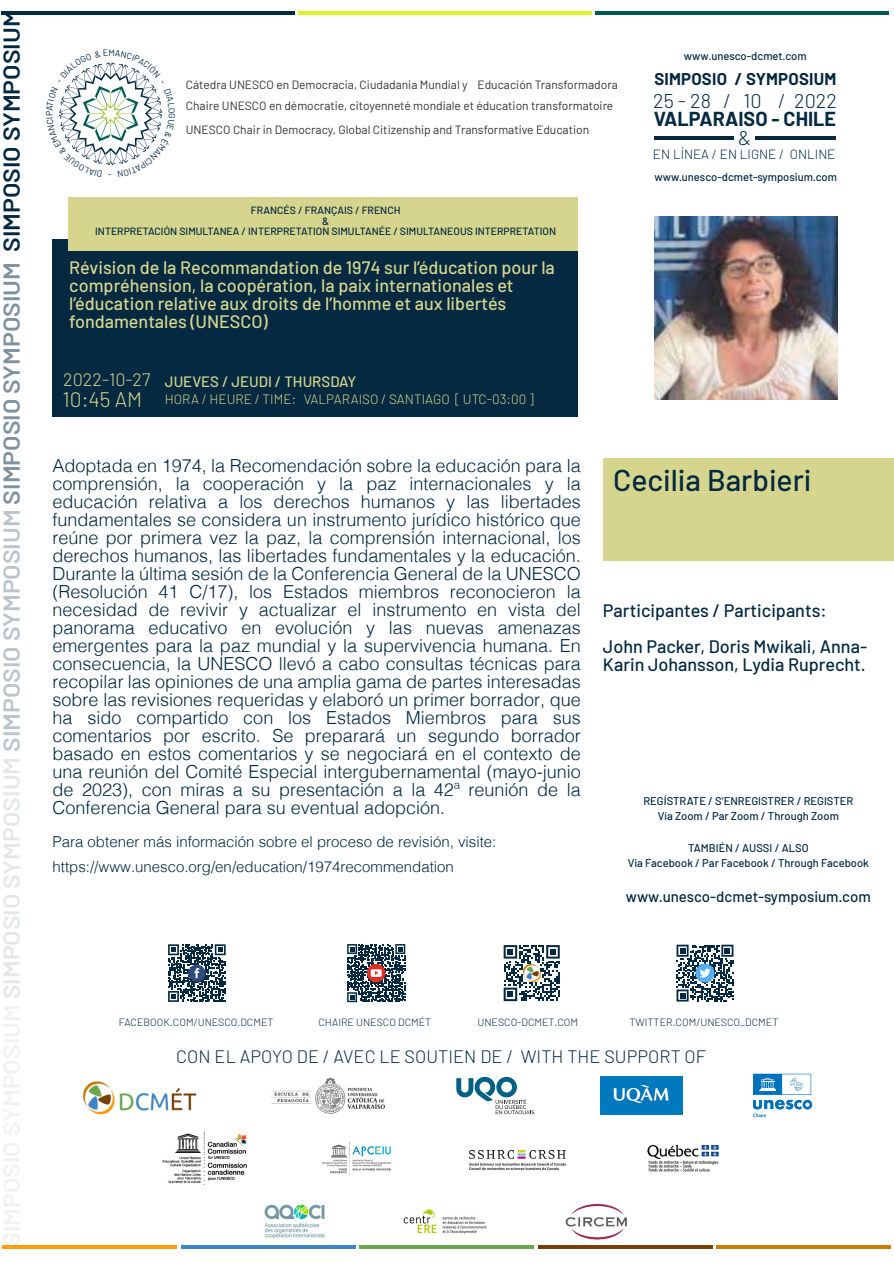
<style>
.page{position:relative;width:894px;height:1263px;background:#fff}
.page>*{position:absolute;margin:0;border:0;box-sizing:border-box;transform-origin:0 0}
.t1{font:500 30px "Barlow";color:#042940}
.t2{font:600 22.95px "Barlow";color:rgb(4 41 64/.07);scale:1.08 1}
.t3{font:300 21px "Barlow";color:#d6d58e}
.t4{font:300 19.95px "Barlow";letter-spacing:.005em;color:#042940}
.t5{font:700 19.8px "Barlow";color:#042940}
.t6{font:300 18px/18px "Helvetica";color:#042940;text-align:justify}
.t7{font:500 18px/18px "Barlow";color:#d6d58e}
.t8{font:500 18px/36px "Barlow";color:#042940}
.t9{font:300 18px "Barlow";letter-spacing:.005em;color:#042940}
.t10{font:300 18px "Barlow";color:#d6d58e}
.t11{font:700 16.65px "Barlow";letter-spacing:.015em;color:#07283f}
.t12{font:300 15px/25.5px "Helvetica";color:#042940}
.t13{font:500 15px "Barlow";color:#042940}
.t14{font:500 15px "Barlow";color:#d6d58e}
.t15{font:300 13.5px "Barlow";color:#d6d58e}
.t16{font:300 13.35px "Barlow";letter-spacing:.005em;color:#042940}
.t17{font:12px "Barlow";color:#333}
.t18{font:500 11.25px/15.8px "Barlow";color:#042940;text-align:center}
.t19{font:500 10.5px/10.5px "Barlow";color:#042940;text-align:center}
.t20{font:300 10.5px "Barlow";color:#042940}
.t21{font:8.85px "Barlow";color:#042940}
.s1{color:rgb(4 41 64/.11)}
.s2{color:rgb(4 41 64/.27)}
.s3{color:rgb(4 41 64/.51)}
.s4{color:#042940}
</style>
<div class="page">
<hr style="left:755px;top:137px;width:80px;height:3px;background:#07283f">
<hr style="left:654px;top:137px;width:79px;height:3px;background:#07283f">
<img style="left:162px;top:1131px;width:85px;height:54px">
<img style="left:322px;top:1141px;width:69px;height:34px">
<img style="left:469px;top:1150px;width:97px;height:21px">
<img style="left:647px;top:1144px;width:72px;height:28px">
<img style="left:83px;top:1081px;width:114px;height:33px">
<svg style="left:456px;top:1077px;width:78px;height:37px"></svg>
<svg style="left:752px;top:1074px;width:59px;height:43px"></svg>
<img style="left:271px;top:1077px;width:114px;height:37px">
<img style="left:600px;top:1077px;width:82px;height:37px">
<img style="left:264px;top:1204px;width:61px;height:35px">
<img style="left:565px;top:1203px;width:62px;height:37px">
<img style="left:403px;top:1209px;width:84px;height:25px">
<svg style="left:676px;top:945px;width:57px;height:56px"></svg>
<svg style="left:347px;top:944px;width:58px;height:58px"></svg>
<svg style="left:168px;top:944px;width:57px;height:58px"></svg>
<svg style="left:503px;top:945px;width:56px;height:56px"></svg>
<img style="left:523px;top:964px;width:17px;height:18px">
<hr style="left:1px;top:11px;width:293px;height:3px;background:#042940">
<hr style="left:298px;top:11px;width:293px;height:3px;background:#dbf227">
<hr style="left:595px;top:11px;width:293px;height:3px;background:#005c53">
<hr style="left:2px;top:1245px;width:175px;height:4px;background:#ff9c0a">
<hr style="left:359px;top:1245px;width:175px;height:4px;background:#6aa84f">
<hr style="left:537px;top:1245px;width:175px;height:4px;background:#783f04">
<hr style="left:181px;top:1245px;width:174px;height:4px;background:#3d85c6">
<hr style="left:716px;top:1245px;width:175px;height:4px;background:#cb7d06">
<div style="left:602px;top:459px;width:291px;height:102px;background:#d6d58e"></div>
<img style="left:654px;top:216px;width:183px;height:183px">
<div style="left:53px;top:239px;width:525px;height:177px;background:#042940"></div>
<div style="left:68px;top:197px;width:510px;height:53px;background:#d6d58e"></div>
<svg style="left:59px;top:62px;width:104px;height:103px"></svg>
<p class="t2" style="left:-3px;top:1247px;width:1147px;rotate:-90deg">SIMPOSIO SYMPOSIUM <span class="s1">SIMPOSIO SYMPOSIUM</span> <span class="s2">SIMPOSIO SYMPOSIUM</span> <span class="s3">SIMPOSIO SYMPOSIUM</span> <span class="s4">SIMPOSIO SYMPOSIUM</span></p>
<p class="t18" style="left:683px;top:47px;width:124px">www.unesco-dcmet.com</p>
<p class="t11" style="left:654px;top:68px;width:183px">SIMPOSIO / SYMPOSIUM</p>
<p class="t17" style="left:186px;top:77px;width:433px">Cátedra UNESCO en Democracia, Ciudadania Mundial y Educación Transformadora</p>
<p class="t4" style="left:653px;top:88px;width:185px">25-28 / 10 / 2022</p>
<p class="t16" style="left:652px;top:146px;width:184px">EN LÍNEA / EN LIGNE / ONLINE</p>
<p class="t17" style="left:186px;top:98px;width:429px">Chaire UNESCO en démocratie, citoyenneté mondiale et éducation transformatoire</p>
<p class="t21" style="left:44px;top:116px;width:7px;rotate:-90deg">P</p>
<p class="t5" style="left:653px;top:107px;width:184px">VALPARAISO - CHILE</p>
<p class="t17" style="left:186px;top:122px;width:404px">UNESCO Chair in Democracy, Global Citizenship and Transformative Education</p>
<p class="t4" style="left:737px;top:125px;width:14px">&amp;</p>
<p class="t19" style="left:95px;top:205px;width:462px">FRANCÉS / FRANÇAIS / FRENCH<br>&amp;<br>INTERPRETACIÓN SIMULTANEA / INTERPRETATION SIMULTANÉE / SIMULTANEOUS INTERPRETATION</p>
<p class="t7" style="left:69px;top:258px;width:487px">Révision de la Recommandation de 1974 sur l’éducation pour la compréhension, la coopération, la paix internationales et l’éducation relative aux droits de l’homme et aux libertés fondamentales (UNESCO)</p>
<p class="t10" style="left:63px;top:368px;width:89px">2022-10-27</p>
<p class="t3" style="left:62px;top:386px;width:81px">10:45 AM</p>
<p class="t14" style="left:165px;top:372px;width:193px">JUEVES / JEUDI / THURSDAY</p>
<p class="t15" style="left:165px;top:391px;width:370px">HORA / HEURE / TIME: VALPARAISO / SANTIAGO [ UTC-03:00 ]</p>
<p class="t6" style="left:53px;top:459px;width:529px">Adoptada en 1974, la Recomendación sobre la educación para la comprensión, la cooperación y la paz internacionales y la educación relativa a los derechos humanos y las libertades fundamentales se considera un instrumento jurídico histórico que reúne por primera vez la paz, la comprensión internacional, los derechos humanos, las libertades fundamentales y la educación.<br>Durante la última sesión de la Conferencia General de la UNESCO (Resolución 41 C/17), los Estados miembros reconocieron la necesidad de revivir y actualizar el instrumento en vista del panorama educativo en evolución y las nuevas amenazas emergentes para la paz mundial y la supervivencia humana. En consecuencia, la UNESCO llevó a cabo consultas técnicas para recopilar las opiniones de una amplia gama de partes interesadas sobre las revisiones requeridas y elaboró un primer borrador, que ha sido compartido con los Estados Miembros para sus comentarios por escrito. Se preparará un segundo borrador basado en estos comentarios y se negociará en el contexto de una reunión del Comité Especial intergubernamental (mayo-junio de 2023), con miras a su presentación a la 42ª reunión de la Conferencia General para su eventual adopción.</p>
<p class="t12" style="left:53px;top:831px;width:445px">Para obtener más información sobre el proceso de revisión, visite: https://www.unesco.org/en/education/1974recommendation</p>
<p class="t18" style="left:654px;top:168px;width:184px">www.unesco-dcmet-symposium.com</p>
<h1 class="t1" style="left:613px;top:461px;width:200px">Cecilia Barbieri</h1>
<p class="t8" style="left:602px;top:592px;width:266px">Participantes / Participants:<br>John Packer, Doris Mwikali, Anna-</p>
<p class="t8" style="left:602px;top:646px;width:264px">Karin Johansson, Lydia Ruprecht.</p>
<p class="t18" style="left:643px;top:792px;width:211px">REGÍSTRATE / S’ENREGISTRER / REGISTER<br>Vía Zoom / Par Zoom / Through Zoom</p>
<p class="t18" style="left:627px;top:839px;width:243px">TAMBIÉN / AUSSI / ALSO<br>Via Facebook / Par Facebook / Through Facebook</p>
<p class="t13" style="left:625px;top:887px;width:246px">www.unesco-dcmet-symposium.com</p>
<p class="t20" style="left:119px;top:1015px;width:156px">FACEBOOK.COM/UNESCO.DCMET</p>
<p class="t20" style="left:318px;top:1015px;width:114px">CHAIRE UNESCO DCMÉT</p>
<p class="t20" style="left:477px;top:1015px;width:102px">UNESCO-DCMET.COM</p>
<p class="t20" style="left:629px;top:1015px;width:150px">TWITTER.COM/UNESCO_DCMET</p>
<p class="t9" style="left:176px;top:1045px;width:531px">CON EL APOYO DE / AVEC LE SOUTIEN DE / WITH THE SUPPORT OF</p>
</div>
